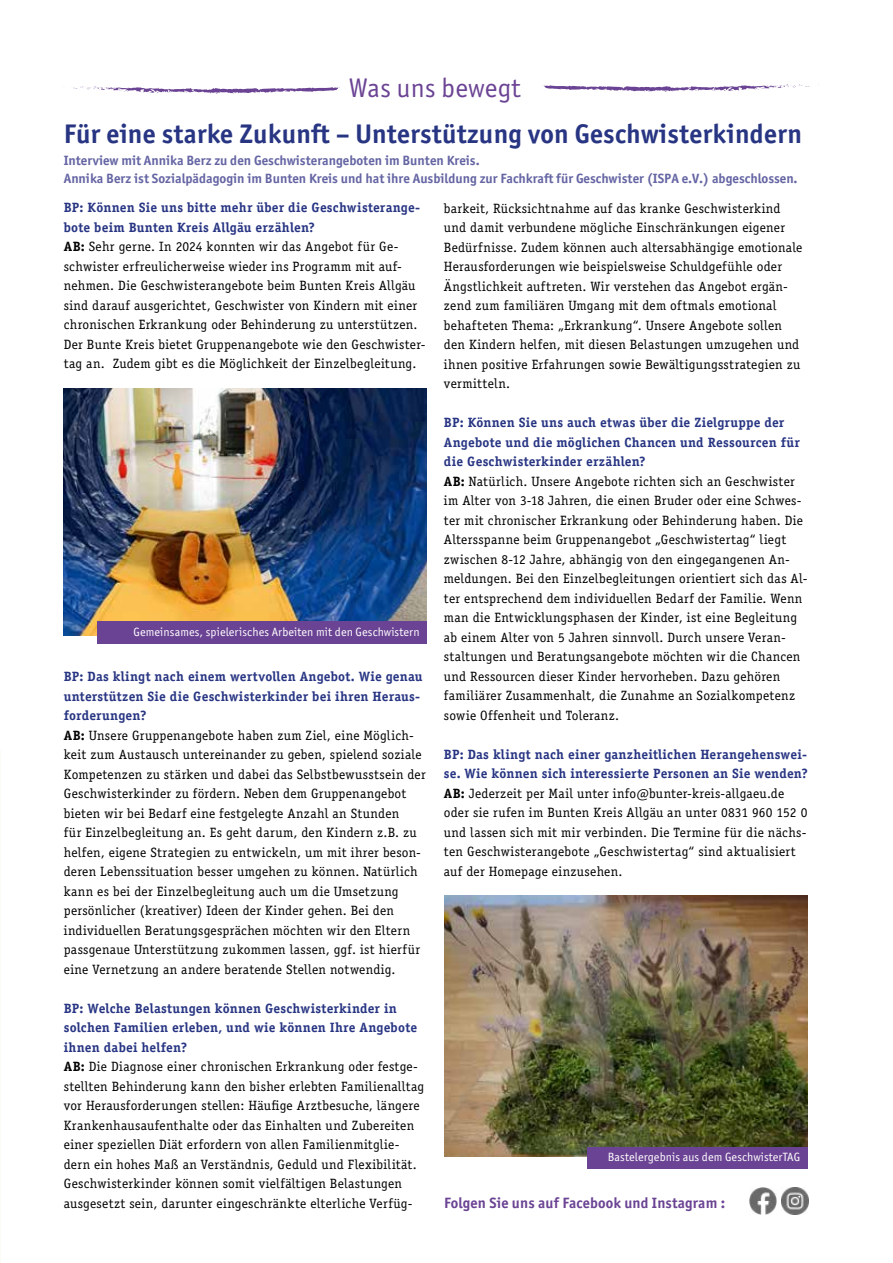
<style>
.page{position:relative;width:893px;height:1263px;background:#fff}
.page>*{position:absolute;margin:0;border:0;box-sizing:border-box;transform-origin:0 0}
.t1{font:700 27px "Officina Sans ITC Pro";letter-spacing:.01em;color:#283583}
.t2{font:27px "Officina Sans ITC Pro";letter-spacing:.01em;color:#6b4394}
.t3{font:700 15px "Officina Sans ITC Pro";letter-spacing:.01em;color:#6b4394}
.t4{font:13.5px/19.5px "Officina Serif Std";letter-spacing:.015em;color:#000}
.t5{font:700 13.5px/18px "Officina Sans ITC Pro";color:#6565a4}
.t6{font:12px "Officina Sans ITC Pro";letter-spacing:.01em;color:#fff}
.s1{font-weight:700;color:#283583}
.s2{font-weight:700}
</style>
<div class="page">
<svg style="left:543px;top:85px;width:266px;height:7px"></svg>
<svg style="left:73px;top:86px;width:267px;height:8px"></svg>
<img style="left:444px;top:895px;width:364px;height:262px">
<div style="left:588px;top:1147px;width:220px;height:22px;background:#6b4394"></div>
<img style="left:64px;top:389px;width:363px;height:247px">
<div style="left:98px;top:621px;width:329px;height:23px;background:#6b4394"></div>
<img style="left:749px;top:1187px;width:28px;height:28px">
<img style="left:781px;top:1187px;width:27px;height:27px">
<h1 class="t2" style="left:349px;top:72px;width:173px">Was uns bewegt</h1>
<h1 class="t1" style="left:64px;top:117px;width:740px">Für eine starke Zukunft – Unterstützung von Geschwisterkindern</h1>
<p class="t5" style="left:64px;top:151px;width:735px">Interview mit Annika Berz zu den Geschwisterangeboten im Bunten Kreis.<br>Annika Berz ist Sozialpädagogin im Bunten Kreis und hat ihre Ausbildung zur Fachkraft für Geschwister (ISPA e.V.) abgeschlossen.</p>
<p class="t4" style="left:64px;top:198px;width:363px"><span class="s1">BP: Können Sie uns bitte mehr über die Geschwisterange&shy;bote beim Bunten Kreis Allgäu erzählen?<br></span><span class="s2">AB:</span> Sehr gerne. In 2024 konnten wir das Angebot für Ge&shy;schwister erfreulicherweise wieder ins Programm mit auf&shy;nehmen. Die Geschwisterangebote beim Bunten Kreis Allgäu sind darauf ausgerichtet, Geschwister von Kindern mit einer chronischen Erkrankung oder Behinderung zu unterstützen.<br>Der Bunte Kreis bietet Gruppenangebote wie den Geschwister&shy;tag an. Zudem gibt es die Möglichkeit der Einzelbegleitung.</p>
<p class="t6" style="left:134px;top:624px;width:288px">Gemeinsames, spielerisches Arbeiten mit den Geschwistern</p>
<p class="t4" style="left:64px;top:667px;width:364px"><span class="s1">BP: Das klingt nach einem wertvollen Angebot. Wie genau unterstützen Sie die Geschwisterkinder bei ihren Heraus&shy;forderungen?<br></span><span class="s2">AB:</span> Unsere Gruppenangebote haben zum Ziel, eine Möglich&shy;keit zum Austausch untereinander zu geben, spielend soziale Kompetenzen zu stärken und dabei das Selbstbewusstsein der Geschwisterkinder zu fördern. Neben dem Gruppenangebot bieten wir bei Bedarf eine festgelegte Anzahl an Stunden<br>für Einzelbegleitung an. Es geht darum, den Kindern z.B. zu helfen, eigene Strategien zu entwickeln, um mit ihrer beson&shy;deren Lebenssituation besser umgehen zu können. Natürlich kann es bei der Einzelbegleitung auch um die Umsetzung persönlicher (kreativer) Ideen der Kinder gehen. Bei den individuellen Beratungsgesprächen möchten wir den Eltern passgenaue Unterstützung zukommen lassen, ggf. ist hierfür eine Vernetzung an andere beratende Stellen notwendig.</p>
<p class="t4" style="left:64px;top:998px;width:362px"><span class="s1">BP: Welche Belastungen können Geschwisterkinder in solchen Familien erleben, und wie können Ihre Angebote ihnen dabei helfen?<br></span><span class="s2">AB:</span> Die Diagnose einer chronischen Erkrankung oder festge&shy;stellten Behinderung kann den bisher erlebten Familienalltag vor Herausforderungen stellen: Häufige Arztbesuche, längere Krankenhausaufenthalte oder das Einhalten und Zubereiten einer speziellen Diät erfordern von allen Familienmitglie&shy;dern ein hohes Maß an Verständnis, Geduld und Flexibilität.<br>Geschwisterkinder können somit vielfältigen Belastungen ausgesetzt sein, darunter eingeschränkte elterliche Verfüg-</p>
<p class="t4" style="left:444px;top:199px;width:360px">barkeit, Rücksichtnahme auf das kranke Geschwisterkind und damit verbundene mögliche Einschränkungen eigener Bedürfnisse. Zudem können auch altersabhängige emotionale Herausforderungen wie beispielsweise Schuldgefühle oder Ängstlichkeit auftreten. Wir verstehen das Angebot ergän&shy;zend zum familiären Umgang mit dem oftmals emotional behafteten Thema: „Erkrankung“. Unsere Angebote sollen den Kindern helfen, mit diesen Belastungen umzugehen und ihnen positive Erfahrungen sowie Bewältigungsstrategien zu vermitteln.</p>
<p class="t4" style="left:444px;top:413px;width:365px"><span class="s1">BP: Können Sie uns auch etwas über die Zielgruppe der Angebote und die möglichen Chancen und Ressourcen für die Geschwisterkinder erzählen?<br></span><span class="s2">AB:</span> Natürlich. Unsere Angebote richten sich an Geschwister im Alter von 3-18 Jahren, die einen Bruder oder eine Schwes&shy;ter mit chronischer Erkrankung oder Behinderung haben. Die Altersspanne beim Gruppenangebot „Geschwistertag“ liegt zwischen 8-12 Jahre, abhängig von den eingegangenen An&shy;meldungen. Bei den Einzelbegleitungen orientiert sich das Al&shy;ter entsprechend dem individuellen Bedarf der Familie. Wenn man die Entwicklungsphasen der Kinder, ist eine Begleitung ab einem Alter von 5 Jahren sinnvoll. Durch unsere Veran&shy;staltungen und Beratungsangebote möchten wir die Chancen und Ressourcen dieser Kinder hervorheben. Dazu gehören familiärer Zusammenhalt, die Zunahme an Sozialkompetenz sowie Offenheit und Toleranz.</p>
<p class="t4" style="left:444px;top:744px;width:365px"><span class="s1">BP: Das klingt nach einer ganzheitlichen Herangehenswei&shy;se. Wie können sich interessierte Personen an Sie wenden?<br></span><span class="s2">AB:</span> Jederzeit per Mail unter info@bunter-kreis-allgaeu.de oder sie rufen im Bunten Kreis Allgäu an unter 0831 960 152 0 und lassen sich mit mir verbinden. Die Termine für die nächs&shy;ten Geschwisterangebote „Geschwistertag“ sind aktualisiert auf der Homepage einzusehen.</p>
<p class="t6" style="left:608px;top:1150px;width:194px">Bastelergebnis aus dem GeschwisterTAG</p>
<p class="t3" style="left:444px;top:1193px;width:283px">Folgen Sie uns auf Facebook und Instagram :</p>
</div>
